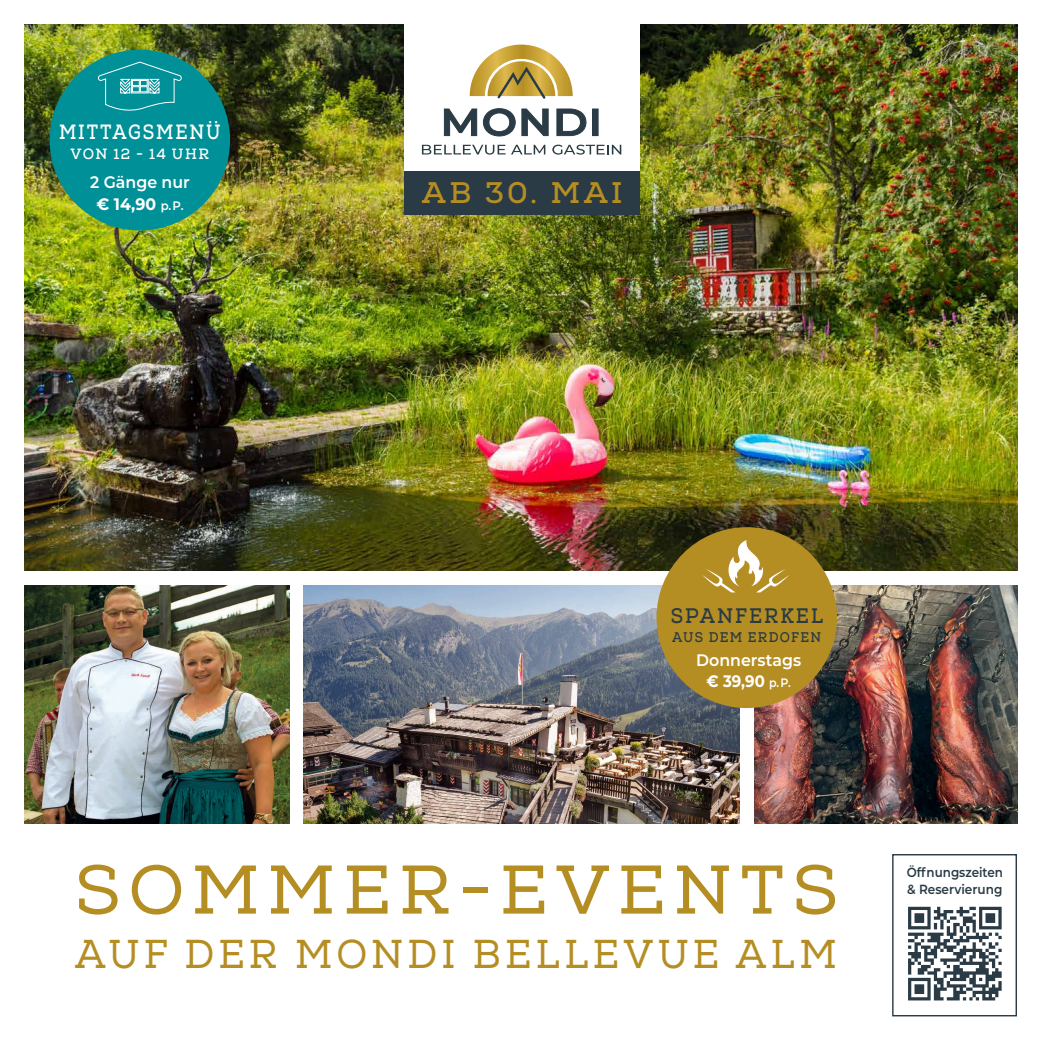
<style>
.page{position:relative;width:1042px;height:1042px;background:#fff}
.page>*{position:absolute;margin:0;border:0;box-sizing:border-box;transform-origin:0 0}
.t1{font:68.77px "Nexa Slab Regular FREE";letter-spacing:.115em;color:#b58e23}
.t2{font:40.25px "Nexa Slab Regular FREE";letter-spacing:.11em;color:#b58e23;scale:.95 1}
.t3{font:29.75px "Nexa Slab Bold FREE";letter-spacing:.115em;color:#b58e23}
.t4{font:21px "Nexa Slab Bold FREE";letter-spacing:.105em;color:#2a3b45;scale:.9 1}
.t5{font:20.65px "Nexa Slab Bold FREE";letter-spacing:.105em;color:#fff;scale:.85 1}
.t6{font:600 16.62px "Montserrat";color:#fff;scale:.95 1}
.t7{font:700 16.62px "Montserrat";color:#fff;scale:.9 1}
.t8{font:700 16.62px "Montserrat";color:#fff;scale:.95 1}
.t9{font:14.88px "Nexa Slab Bold FREE";letter-spacing:.09em;color:#fff;scale:.95 1}
.t10{font:14px "Nexa Slab Bold FREE";letter-spacing:.105em;color:#2a3b45;scale:.9 1}
.t11{font:600 13.3px "Montserrat";letter-spacing:.005em;color:#2a3b45;scale:.9 1}
.t12{font:600 13.3px "Montserrat";letter-spacing:.005em;color:#2a3b45;scale:.91 1}
.s1{font-weight:600;font-size:12.25px}
</style>
<div class="page">
<img style="left:25px;top:25px;width:992px;height:545px">
<img style="left:25px;top:585px;width:264px;height:238px">
<img style="left:304px;top:585px;width:435px;height:238px">
<img style="left:754px;top:585px;width:263px;height:238px">
<div style="left:656px;top:527px;width:181px;height:181px;background:#b58e23;border-radius:50%"></div>
<svg style="left:702px;top:540px;width:87px;height:52px"></svg>
<div style="left:404px;top:12px;width:235px;height:159px;background:#fff"></div>
<div style="left:404px;top:171px;width:235px;height:44px;background:#2a3b45"></div>
<svg style="left:444px;top:108px;width:154px;height:28px"></svg>
<div style="left:592px;top:109px;width:6px;height:27px;background:#2a3b45"></div>
<svg style="left:470px;top:45px;width:103px;height:54px"></svg>
<svg style="left:422px;top:145px;width:83px;height:10px"></svg>
<svg style="left:511px;top:145px;width:34px;height:9px"></svg>
<svg style="left:552px;top:145px;width:69px;height:10px"></svg>
<div style="left:892px;top:854px;width:125px;height:162px;background:#fff;border:1px solid #2a3b45"></div>
<svg style="left:908px;top:906px;width:94px;height:95px"></svg>
<svg style="left:908px;top:907px;width:93px;height:93px"></svg>
<div style="left:50px;top:50px;width:180px;height:180px;background:#009097;border-radius:50%"></div>
<svg style="left:98px;top:62px;width:84px;height:49px"></svg>
<p class="t5" style="left:59px;top:120px;width:192px">MITTAGSMENÜ</p>
<p class="t9" style="left:71px;top:145px;width:147px">VON 12 - 14 UHR</p>
<p class="t6" style="left:90px;top:170px;width:106px">2 Gänge nur</p>
<p class="t8" style="left:96px;top:192px;width:93px">€ 14,90 <span class="s1">p.P.</span></p>
<p class="t3" style="left:422px;top:175px;width:202px">AB 30. MAI</p>
<p class="t4" style="left:671px;top:603px;width:171px">SPANFERKEL</p>
<p class="t10" style="left:672px;top:628px;width:167px">AUS DEM ERDOFEN</p>
<p class="t6" style="left:696px;top:648px;width:112px">Donnerstags</p>
<p class="t7" style="left:706px;top:669px;width:95px">€ 39,90 <span class="s1">p.P.</span></p>
<p class="t1" style="left:75px;top:848px;width:764px">SOMMER-EVENTS</p>
<p class="t2" style="left:75px;top:930px;width:804px">AUF DER MONDI BELLEVUE ALM</p>
<p class="t11" style="left:906px;top:862px;width:108px">Öffnungszeiten</p>
<p class="t12" style="left:907px;top:879px;width:106px">&amp; Reservierung</p>
</div>
